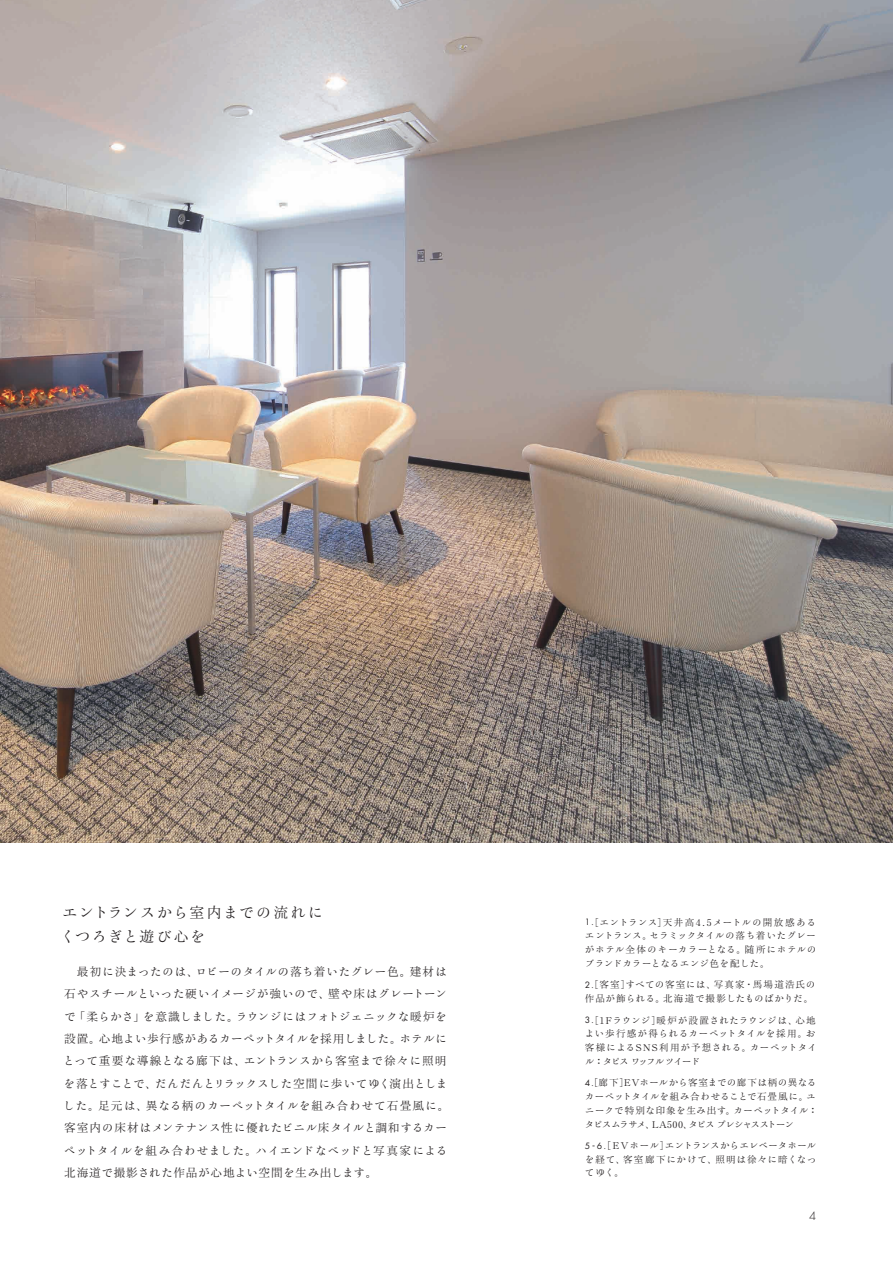
<style>
.page{position:relative;width:893px;height:1263px;background:#fff}
.page>*{position:absolute;margin:0;border:0;box-sizing:border-box;transform-origin:0 0}
.t1{font:14.85px/23.9px "Ro H Min Sink Pr 5 N";letter-spacing:.115em;color:#231f20}
.t2{font:300 12.75px "Futura PT";color:#231f20}
.t3{font:11.7px/22.4px "Ro H Min S Kok Pr 5 N";letter-spacing:.045em;color:#231f20}
.t4{font:9.6px/13.8px "Ro H Min S Kok Pr 5 N";letter-spacing:.04em;color:#231f20;text-align:justify}
.t5{font:9.6px/13.6px "Ro H Min S Kok Pr 5 N";letter-spacing:.08em;color:#231f20}
.t6{font:9px "Hira Kaku Std N W2";color:#fff}
.s1{font-family:"Futura PT"}
</style>
<div class="page">
<img style="left:0;top:0;width:893px;height:843px">
<p class="t6" style="left:464px;top:779px;width:7px">1</p>
<h1 class="t1" style="left:60px;top:902px;width:264px">エントランスから室内までの流れにくつろぎと遊び心を</h1>
<p class="t3" style="left:63px;top:961px;width:388px">　最初に決まったのは、ロビーのタイルの落ち着いたグレー色。建材は石やスチールといった硬いイメージが強いので、壁や床はグレートーンで「柔らかさ」を意識しました。ラウンジにはフォトジェニックな暖炉を設置。心地よい歩行感があるカーペットタイルを採用しました。ホテルにとって重要な導線となる廊下は、エントランスから客室まで徐々に照明を落とすことで、だんだんとリラックスした空間に歩いてゆく演出としました。足元は、異なる柄のカーペットタイルを組み合わせて石畳風に。客室内の床材はメンテナンス性に優れたビニル床タイルと調和するカーペットタイルを組み合わせました。ハイエンドなベッドと写真家による北海道で撮影された作品が心地よい空間を生み出します。</p>
<p class="t4" style="left:585px;top:916px;width:233px"><span class="s1">1.</span>[エントランス]天井高4.5メートルの開放感あるエントランス。セラミックタイルの落ち着いたグレーがホテル全体のキーカラーとなる。随所にホテルのブランドカラーとなるエンジ色を配した。</p>
<p class="t5" style="left:585px;top:979px;width:232px"><span class="s1">2.</span>[客室]すべての客室には、写真家・馬場道浩氏の作品が飾られる。北海道で撮影したものばかりだ。</p>
<p class="t4" style="left:585px;top:1014px;width:233px;text-align:left"><span class="s1">3.</span>[1Fラウンジ]暖炉が設置されたラウンジは、心地よい歩行感が得られるカーペットタイルを採用。お客様によるSNS利用が予想される。カーペットタイル：タピスワッフルツイード</p>
<p class="t4" style="left:585px;top:1076px;width:234px;text-align:left"><span class="s1">4.</span>[廊下]EVホールから客室までの廊下は柄の異なるカーペットタイルを組み合わせることで石畳風に。ユニークで特別な印象を生み出す。カーペットタイル：タピスムラサメ、LA500、タピスプレシャスストーン</p>
<p class="t4" style="left:585px;top:1139px;width:233px"><span class="s1">5</span><sup>-</sup> <span class="s1">6 .</span>[ EVホール]エントランスからエレベータホールを経て、客室廊下にかけて、照明は徐々に暗くなってゆく。</p>
<h2 class="t2" style="left:809px;top:1209px;width:8px">4</h2>
</div>
